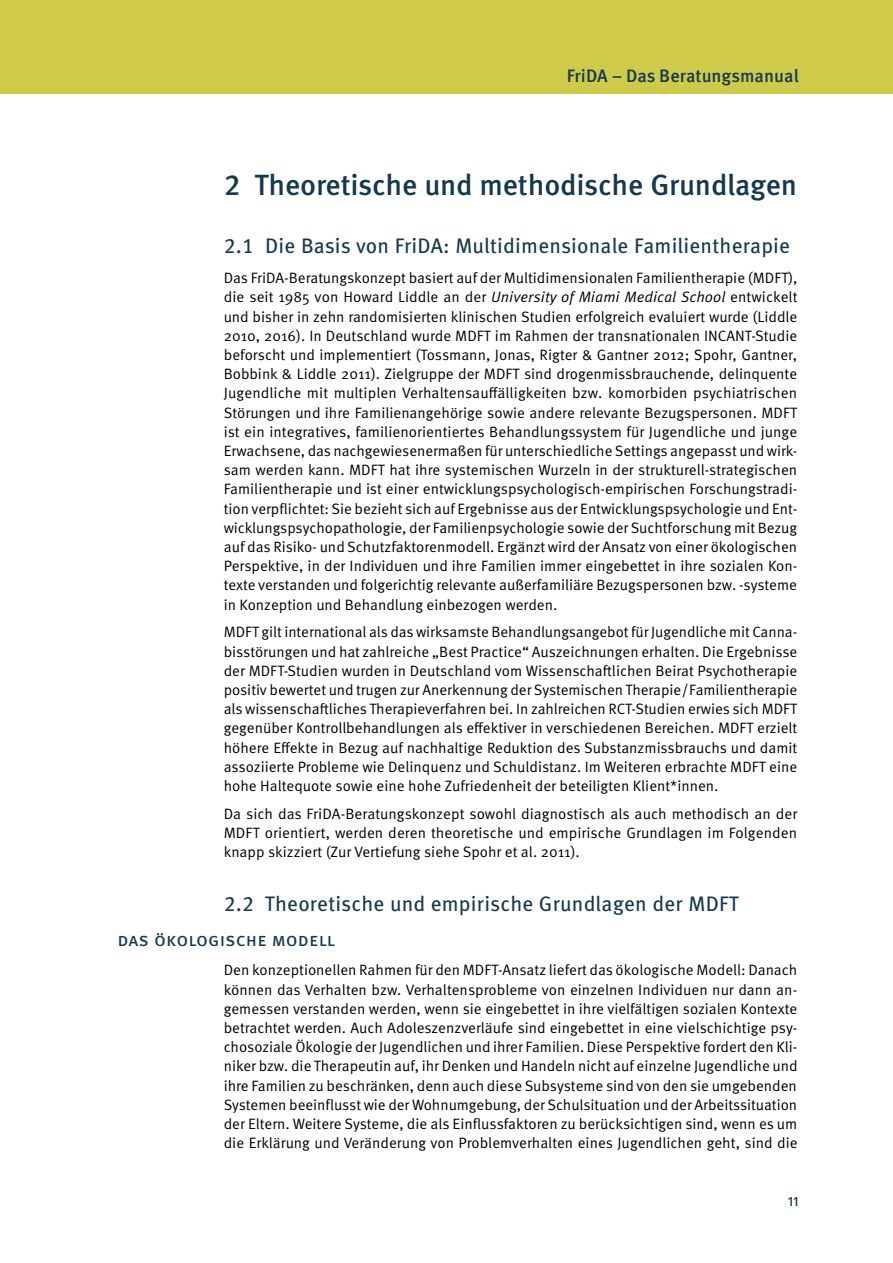
<style>
.page{position:relative;width:893px;height:1263px;background:#fff}
.page>*{position:absolute;margin:0;border:0;box-sizing:border-box;transform-origin:0 0}
.t1{font:500 29.25px "Meta Pro";letter-spacing:-.005em;color:#16394d}
.t2{font:21px "Meta Pro";letter-spacing:.01em;color:#16394d}
.t3{font:18.75px "Meta Pro";letter-spacing:.005em;color:#16394d}
.t4{font:500 18px "Meta Pro";color:#16394d}
.t5{font:15px/19.2px "Meta Pro Norm";color:#000;text-align:justify}
.t6{font:500 13.5px "Meta Pro";color:#16394d}
.s1{font-family:"Meta Pro Norm Ita"}
</style>
<div class="page">
<div style="left:0;top:0;width:893px;height:94px;background:#cecb4b"></div>
<p class="t4" style="left:567px;top:61px;width:234px">FriDA – Das Beratungsmanual</p>
<h1 class="t1" style="left:224px;top:162px;width:575px">2 Theoretische und methodische Grundlagen</h1>
<h2 class="t2" style="left:224px;top:230px;width:568px">2.1 Die Basis von FriDA: Multidimensionale Familientherapie</h2>
<p class="t5" style="left:224px;top:267px;width:575px">Das FriDA-Beratungskonzept basiert auf der Multidimensionalen Familientherapie (MDFT), die seit 1985 von Howard Liddle an der <span class="s1">University of Miami Medical School</span> entwickelt und bisher in zehn randomisierten klinischen Studien erfolgreich evaluiert wurde (Liddle 2010, 2016). In Deutschland wurde MDFT im Rahmen der transnationalen INCANT-Studie beforscht und implementiert (Tossmann, Jonas, Rigter &amp; Gantner 2012; Spohr, Gantner, Bobbink &amp; Liddle 2011). Zielgruppe der MDFT sind drogenmissbrauchende, delinquente Jugendliche mit multiplen Verhaltensauffälligkeiten bzw. komorbiden psychiatrischen Störungen und ihre Familienangehörige sowie andere relevante Bezugspersonen. MDFT ist ein integratives, familienorientiertes Behandlungssystem für Jugendliche und junge Erwachsene, das nachgewiesenermaßen für unterschiedliche Settings angepasst und wirk&shy;sam werden kann. MDFT hat ihre systemischen Wurzeln in der strukturell-strategischen Familientherapie und ist einer entwicklungspsychologisch-empirischen Forschungstradi&shy;tion verpflichtet: Sie bezieht sich auf Ergebnisse aus der Entwicklungspsychologie und Ent&shy;wicklungspsychopathologie, der Familienpsychologie sowie der Suchtforschung mit Bezug auf das Risiko- und Schutzfaktorenmodell. Ergänzt wird der Ansatz von einer ökologischen Perspektive, in der Individuen und ihre Familien immer eingebettet in ihre sozialen Kon&shy;texte verstanden und folgerichtig relevante außerfamiliäre Bezugspersonen bzw. -systeme in Konzeption und Behandlung einbezogen werden.</p>
<p class="t5" style="left:224px;top:622px;width:575px">MDFT gilt international als das wirksamste Behandlungsangebot für Jugendliche mit Canna&shy;bisstörungen und hat zahlreiche „Best Practice“ Auszeichnungen erhalten. Die Ergebnisse der MDFT-Studien wurden in Deutschland vom Wissenschaftlichen Beirat Psychotherapie positiv bewertet und trugen zur Anerkennung der Systemischen Therapie/Familientherapie als wissenschaftliches Therapieverfahren bei. In zahlreichen RCT-Studien erwies sich MDFT gegenüber Kontrollbehandlungen als effektiver in verschiedenen Bereichen. MDFT erzielt höhere Effekte in Bezug auf nachhaltige Reduktion des Substanzmissbrauchs und damit assoziierte Probleme wie Delinquenz und Schuldistanz. Im Weiteren erbrachte MDFT eine hohe Haltequote sowie eine hohe Zufriedenheit der beteiligten Klient*innen.</p>
<p class="t5" style="left:224px;top:803px;width:575px">Da sich das FriDA-Beratungskonzept sowohl diagnostisch als auch methodisch an der MDFT orientiert, werden deren theoretische und empirische Grundlagen im Folgenden knapp skizziert (Zur Vertiefung siehe Spohr et al. 2011).</p>
<h2 class="t2" style="left:224px;top:888px;width:517px">2.2 Theoretische und empirische Grundlagen der MDFT</h2>
<p class="t3" style="left:117px;top:925px;width:219px">Das ökolog ische Modell</p>
<p class="t5" style="left:224px;top:960px;width:575px">Den konzeptionellen Rahmen für den MDFT-Ansatz liefert das ökologische Modell: Danach können das Verhalten bzw. Verhaltensprobleme von einzelnen Individuen nur dann an&shy;gemessen verstanden werden, wenn sie eingebettet in ihre vielfältigen sozialen Kontexte betrachtet werden. Auch Adoleszenzverläufe sind eingebettet in eine vielschichtige psy&shy;chosoziale Ökologie der Jugendlichen und ihrer Familien. Diese Perspektive fordert den Kli&shy;niker bzw. die Therapeutin auf, ihr Denken und Handeln nicht auf einzelne Jugendliche und ihre Familien zu beschränken, denn auch diese Subsysteme sind von den sie umgebenden Systemen beeinflusst wie der Wohnumgebung, der Schulsituation und der Arbeitssituation der Eltern. Weitere Systeme, die als Einflussfaktoren zu berücksichtigen sind, wenn es um die Erklärung und Veränderung von Problemverhalten eines Jugendlichen geht, sind die</p>
<p class="t6" style="left:788px;top:1191px;width:12px">11</p>
</div>
